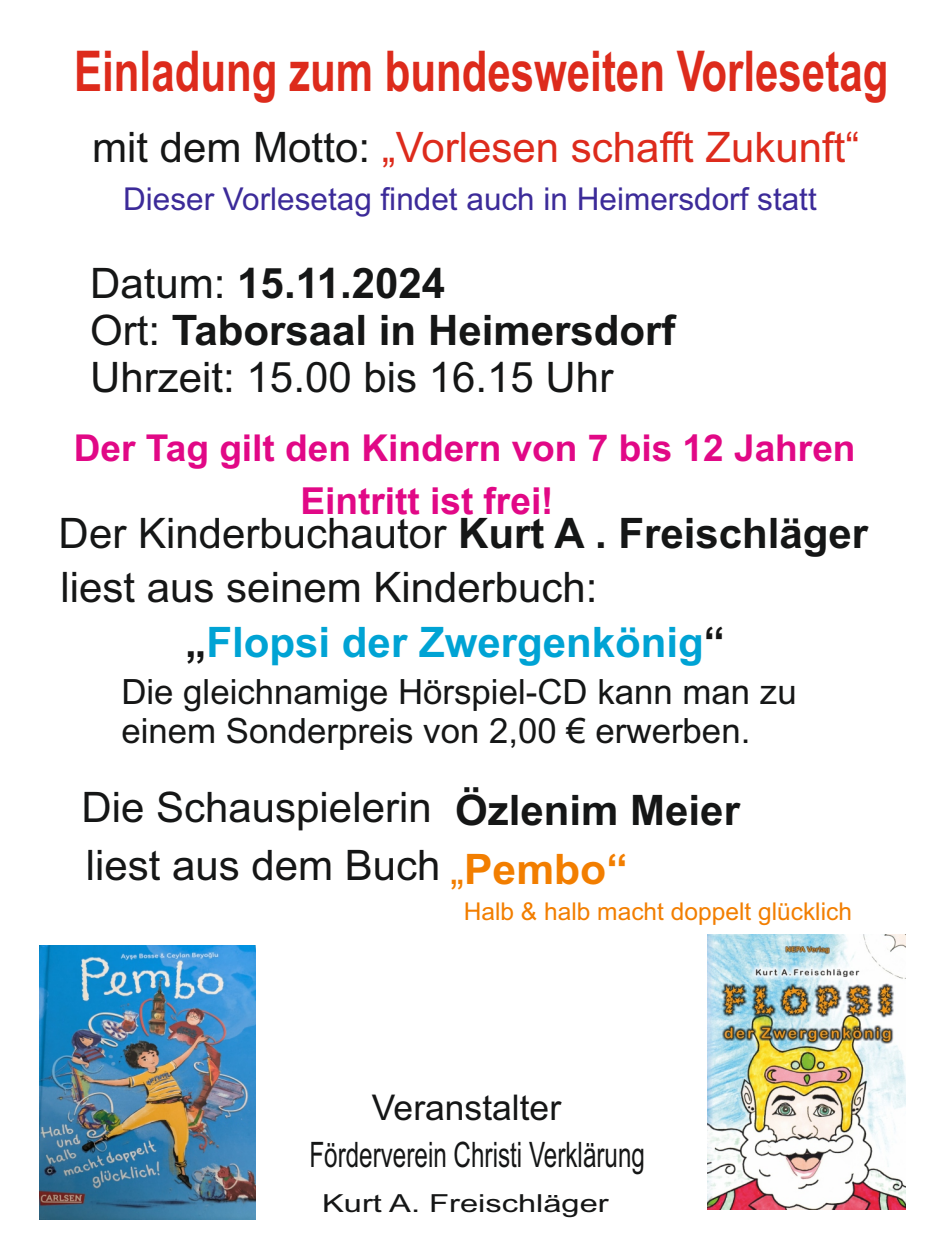
<style>
.page{position:relative;width:943px;height:1241px;background:#fff}
.page>*{position:absolute;margin:0;border:0;box-sizing:border-box;transform-origin:0 0}
.t1{font:700 56.18px "Arial";color:#dd2b1c;scale:.75 1}
.t2{font:42px/46.9px "Arial";color:#151616}
.t3{font:42px "Arial";color:#dd2b1c}
.t4{font:700 42px "Arial";color:#00a3d4}
.t5{font:700 42px "Arial";color:#151616}
.t6{font:700 37.1px "Arial";color:#e10886}
.t7{font:700 37.1px "Arial";color:#e10886}
.t8{font:35.52px "Arial";color:#151616}
.t9{font:35px "Arial";color:#151616;scale:.69 1}
.t10{font:34.82px/38.9px "Arial";color:#151616}
.t11{font:31.5px "Arial";color:#3c2b99}
.t12{font:24.85px "Arial";color:#151616;scale:1.31 1}
.t13{font:24.5px "Arial";color:#f27e00}
.s1{color:#151616}
.s2{font-weight:700}
.s3{color:#f27e00}
.s4{font-weight:700;color:#f27e00}
</style>
<div class="page">
<img style="left:707px;top:934px;width:198px;height:275px">
<img style="left:39px;top:945px;width:217px;height:274px">
<h1 class="t1" style="left:74px;top:50px;width:1086px">Einladung zum bundesweiten Vorlesetag</h1>
<p class="t3" style="left:92px;top:132px;width:769px"><span class="s1">mit dem Motto:</span> „Vorlesen schafft Zukunft“</p>
<p class="t11" style="left:123px;top:187px;width:695px">Dieser Vorlesetag findet auch in Heimersdorf statt</p>
<p class="t2" style="left:90px;top:263px;width:587px">Datum: <span class="s2">15.11.2024<br></span>Ort: <span class="s2">Taborsaal in Heimersdorf<br></span>Uhrzeit: 15.00 bis 16.15 Uhr</p>
<p class="t6" style="left:74px;top:434px;width:783px">Der Tag gilt den Kindern von 7 bis 12 Jahren</p>
<p class="t7" style="left:300px;top:474px;width:255px">Eintritt ist frei!</p>
<p class="t2" style="left:59px;top:514px;width:811px">Der Kinderbuchautor <span class="s2">Kurt A . Freischläger</span></p>
<p class="t2" style="left:60px;top:567px;width:538px">liest aus seinem Kinderbuch:</p>
<p class="t4" style="left:185px;top:626px;width:541px"><span class="s1">„</span>Flopsi der Zwergenkönig<span class="s1">“</span></p>
<p class="t10" style="left:121px;top:675px;width:676px">Die gleichnamige Hörspiel-CD kann man zu einem Sonderpreis von 2,00 € erwerben.</p>
<p class="t5" style="left:455px;top:794px;width:286px">Özlenim Meier</p>
<p class="t2" style="left:81px;top:781px;width:547px;line-height:58.3px">Die Schauspielerin<br>liest aus dem Buch <span class="s3">„</span><span class="s4">Pembo“</span></p>
<p class="t13" style="left:464px;top:902px;width:390px">Halb &amp; halb macht doppelt glücklich</p>
<p class="t8" style="left:372px;top:1093px;width:191px">Veranstalter</p>
<p class="t9" style="left:309px;top:1140px;width:488px">Förderverein Christi Verklärung</p>
<p class="t12" style="left:322px;top:1193px;width:220px">Kurt A. Freischläger</p>
</div>
